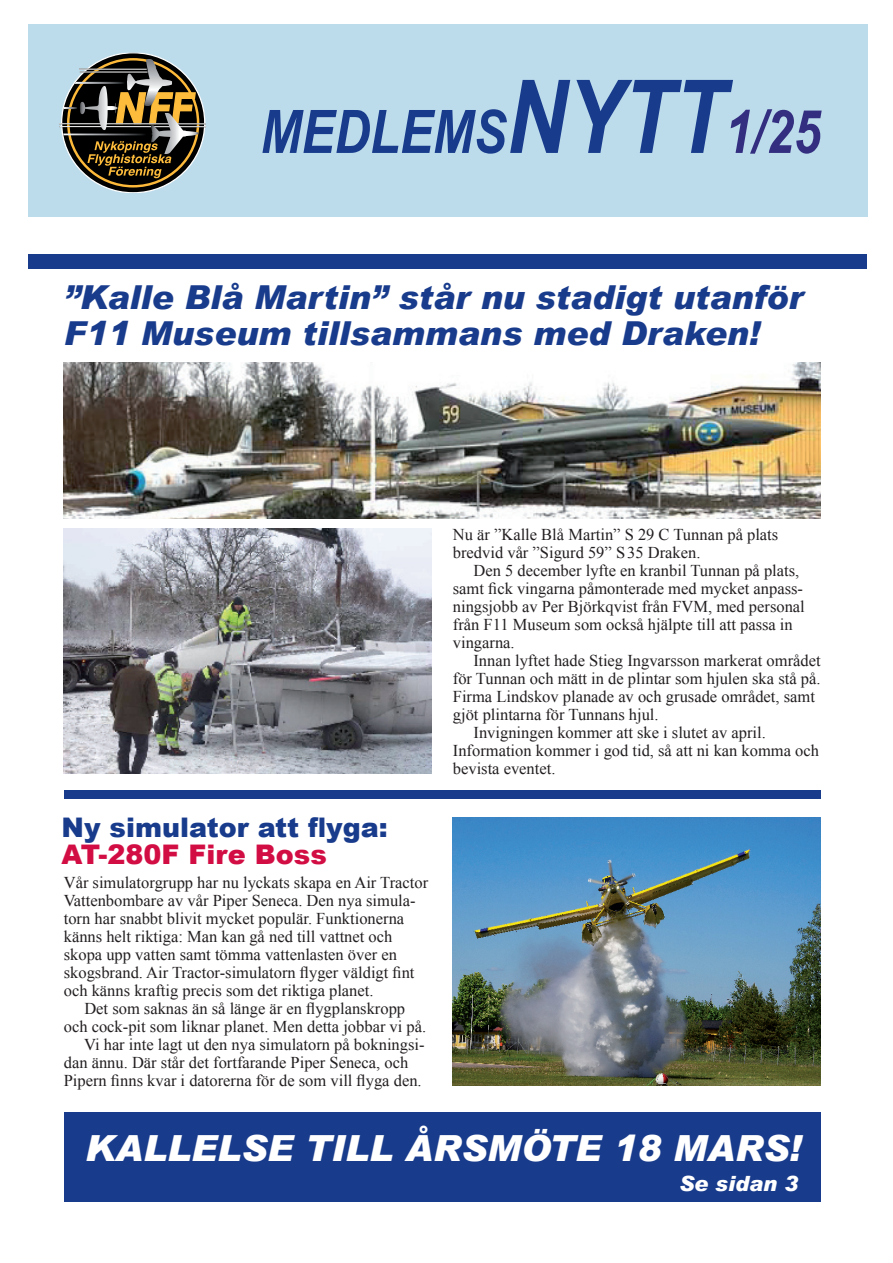
<style>
.page{position:relative;width:893px;height:1263px;background:#fff}
.page>*{position:absolute;margin:0;border:0;box-sizing:border-box;transform-origin:0 0}
.t1{font:italic 700 60px "Arial Narrow";color:#183b8c}
.t2{font:italic 900 36px "Arial";color:#fff}
.t3{font:italic 900 33px/36px "Arial";color:#183b8c}
.t4{font:900 27px "Arial";color:#183b8c}
.t5{font:900 27px "Arial";color:#d20d44}
.t6{font:italic 900 21px "Arial";color:#fff}
.t7{font:16.5px/18px "Times New Roman";color:#231f20}
.s1{font-size:102px}
.s2{color:#332e7f}
</style>
<div class="page">
<div style="left:28px;top:24px;width:839px;height:193px;background:#bcdbeb"></div>
<div style="left:28px;top:254px;width:838px;height:15px;background:#183b8c"></div>
<div style="left:64px;top:1112px;width:757px;height:90px;background:#183b8c"></div>
<svg style="left:62px;top:53px;width:143px;height:140px"></svg>
<hr style="left:59px;top:123px;width:147px;height:1px;background:#fff">
<hr style="left:59px;top:126px;width:147px;height:1px;background:#fff">
<svg style="left:64px;top:59px;width:135px;height:119px;background:#605843"></svg>
<img style="left:64px;top:528px;width:368px;height:246px">
<div style="left:64px;top:791px;width:757px;height:8px;background:#183b8c"></div>
<img style="left:453px;top:818px;width:368px;height:267px">
<img style="left:64px;top:362px;width:757px;height:157px">
<h1 class="t1" style="left:260px;top:87px;width:562px">MEDLEMS<span class="s1">NYTT</span><span class="s2">1/25</span></h1>
<h3 class="t3" style="left:64px;top:278px;width:741px">”Kalle Blå Martin” står nu stadigt utanför<br>F11 Museum tillsammans med Draken!</h3>
<h3 class="t4" style="left:62px;top:808px;width:328px">Ny simulator att flyga:</h3>
<h3 class="t5" style="left:62px;top:835px;width:267px">AT-280F Fire Boss</h3>
<p class="t7" style="left:64px;top:873px;width:366px">Vår simulatorgrupp har nu lyckats skapa en Air Tractor Vattenbombare av vår Piper Seneca. Den nya simula&shy;torn har snabbt blivit mycket populär. Funktionerna känns helt riktiga: Man kan gå ned till vattnet och skopa upp vatten samt tömma vattenlasten över en skogsbrand. Air Tractor-simulatorn flyger väldigt fint och känns kraftig precis som det riktiga planet.</p>
<p class="t7" style="left:84px;top:999px;width:322px">Det som saknas än så länge är en flygplanskropp</p>
<p class="t7" style="left:64px;top:1017px;width:364px">och cock-pit som liknar planet. Men detta jobbar vi på.</p>
<p class="t7" style="left:84px;top:1035px;width:342px">Vi har inte lagt ut den nya simulatorn på bokningsi-</p>
<p class="t7" style="left:64px;top:1053px;width:346px">dan ännu. Där står det fortfarande Piper Seneca, och</p>
<p class="t7" style="left:64px;top:1071px;width:359px">Pipern finns kvar i datorerna för de som vill flyga den.</p>
<p class="t7" style="left:453px;top:526px;width:327px">Nu är ”Kalle Blå Martin” S 29 C Tunnan på plats bredvid vår ”Sigurd 59” S35 Draken.</p>
<p class="t7" style="left:453px;top:562px;width:353px;text-indent:21px">Den 5 december lyfte en kranbil Tunnan på plats, samt fick vingarna påmonterade med mycket anpass&shy;ningsjobb av Per Björkqvist från FVM, med personal från F11 Museum som också hjälpte till att passa in vingarna.</p>
<p class="t7" style="left:473px;top:652px;width:349px">Innan lyftet hade Stieg Ingvarsson markerat området</p>
<p class="t7" style="left:453px;top:670px;width:369px">för Tunnan och mätt in de plintar som hjulen ska stå på.</p>
<p class="t7" style="left:453px;top:688px;width:364px">Firma Lindskov planade av och grusade området, samt</p>
<p class="t7" style="left:453px;top:706px;width:207px">gjöt plintarna för Tunnans hjul.</p>
<p class="t7" style="left:473px;top:724px;width:294px">Invigningen kommer att ske i slutet av april.</p>
<p class="t7" style="left:453px;top:742px;width:368px">Information kommer i god tid, så att ni kan komma och</p>
<p class="t7" style="left:453px;top:760px;width:104px">bevista eventet.</p>
<h2 class="t2" style="left:85px;top:1126px;width:718px">KALLELSE TILL ÅRSMÖTE 18 MARS!</h2>
<p class="t6" style="left:679px;top:1170px;width:121px">Se sidan 3</p>
</div>
